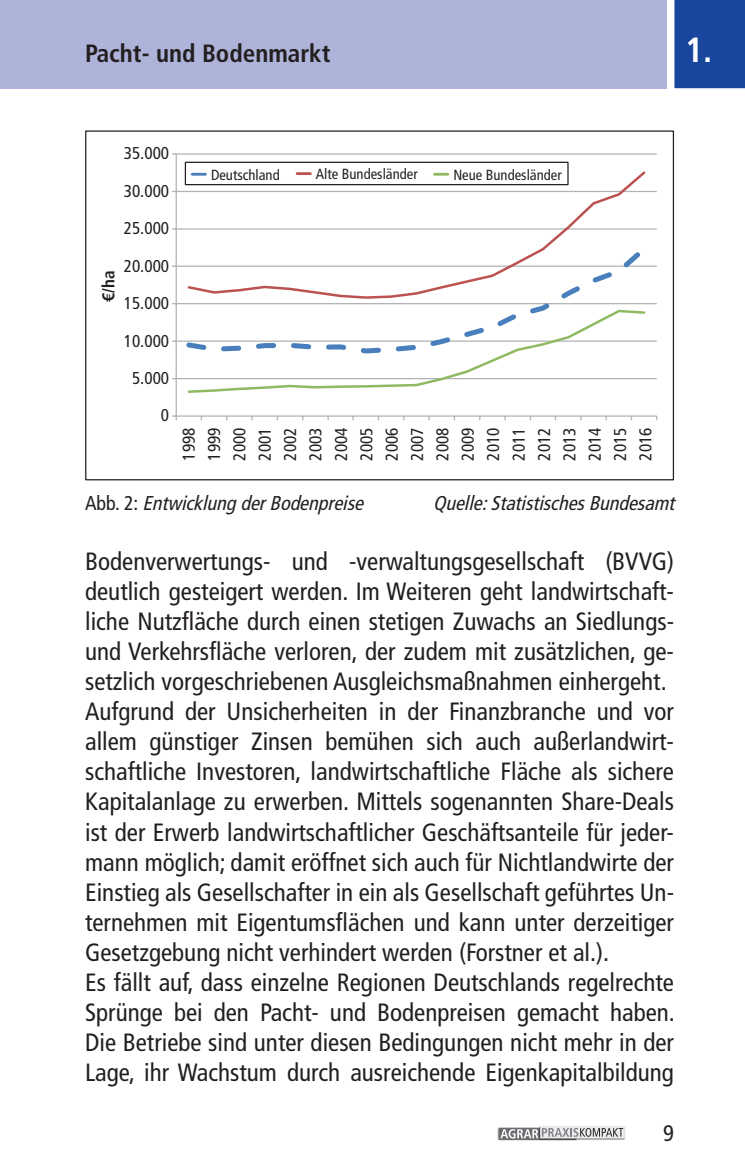
<style>
.page{position:relative;width:745px;height:1170px;background:#fff}
.page>*{position:absolute;margin:0;border:0;box-sizing:border-box;transform-origin:0 0}
.t1{font:700 condensed 35px "Frutiger LT Std";color:#fff}
.t2{font:condensed 25px/30px "Frutiger LT Std";color:#231f20}
.t3{font:700 condensed 25px "Frutiger LT Std";color:#231f20}
.t4{font:condensed 22.5px "Frutiger LT Std";color:#231f20}
.t5{font:italic condensed 20px "Frutiger LT Std";color:#231f20}
.t6{font:condensed 17.25px/25.2px "Frutiger LT Std";color:#231f20;text-align:right}
.t7{font:700 condensed 17.25px "Frutiger LT Std";color:#231f20}
.t8{font:condensed 14.75px "Frutiger LT Std";color:#231f20}
.s1{font-style:normal}
</style>
<div class="page">
<div style="left:0;top:0;width:744px;height:88px;background:#aeb3d9"></div>
<svg style="left:662px;top:0;width:82px;height:89px;background:#375eaa"></svg>
<img style="left:497px;top:1128px;width:41px;height:12px">
<div style="left:498px;top:1127px;width:78px;height:12px;background:#6c6d70"></div>
<img style="left:538px;top:1126px;width:87px;height:14px">
<div style="left:539px;top:1125px;width:85px;height:13px;background:#e7e7e8"></div>
<svg style="left:500px;top:1127px;width:122px;height:11px"></svg>
<hr style="left:176px;top:153px;width:480px;height:1px;background:#b2b3b7">
<hr style="left:176px;top:191px;width:480px;height:1px;background:#b2b3b7">
<hr style="left:176px;top:228px;width:480px;height:1px;background:#b2b3b7">
<hr style="left:176px;top:265px;width:480px;height:2px;background:#b2b3b7">
<hr style="left:176px;top:303px;width:480px;height:1px;background:#b2b3b7">
<hr style="left:176px;top:340px;width:480px;height:2px;background:#b2b3b7">
<hr style="left:176px;top:378px;width:480px;height:1px;background:#b2b3b7">
<hr style="left:175px;top:154px;width:2px;height:262px;background:#b2b3b7">
<hr style="left:176px;top:415px;width:480px;height:1px;background:#b2b3b7">
<svg style="left:172px;top:415px;width:5px;height:5px"></svg>
<svg style="left:186px;top:303px;width:454px;height:4px"></svg>
<svg style="left:186px;top:169px;width:461px;height:130px"></svg>
<svg style="left:186px;top:307px;width:460px;height:86px"></svg>
<div style="left:185px;top:162px;width:382px;height:23px;background:#fff"></div>
<div style="left:185px;top:162px;width:383px;height:23px;border:1px solid #231f20"></div>
<svg style="left:192px;top:173px;width:13px;height:3px"></svg>
<svg style="left:297px;top:172px;width:13px;height:3px"></svg>
<svg style="left:434px;top:173px;width:13px;height:3px"></svg>
<p class="t3" style="left:85px;top:39px;width:247px">Pacht- und Bodenmarkt</p>
<h1 class="t1" style="left:684px;top:29px;width:29px">1.</h1>
<p class="t7" style="left:98px;top:301px;width:33px;rotate:-90deg">€/ha</p>
<p class="t6" style="left:124px;top:134px;width:47px;line-height:37.5px">35.000<br>30.000<br>25.000<br>20.000<br>15.000<br>10.000<br>5.000<br>0</p>
<p class="t8" style="left:211px;top:166px;width:70px">Deutschland</p>
<p class="t8" style="left:316px;top:165px;width:103px">Alte Bundesländer</p>
<p class="t8" style="left:453px;top:166px;width:110px">Neue Bundesländer</p>
<p class="t6" style="left:176px;top:460px;width:34px;text-align:justify;rotate:-90deg">1998<br>1999<br>2000<br>2001<br>2002<br>2003<br>2004<br>2005<br>2006<br>2007<br>2008<br>2009<br>2010<br>2011<br>2012<br>2013<br>2014<br>2015<br>2016</p>
<p class="t5" style="left:85px;top:491px;width:285px"><span class="s1">A b b . 2 :</span> EntwicklungderBodenpreise</p>
<p class="t5" style="left:433px;top:491px;width:248px">Quelle:StatistischesBundesamt</p>
<p class="t2" style="left:85px;top:547px;width:591px">Bodenverwertungs- und -verwaltungsgesellschaft (BVVG) deutlich gesteigert werden. Im Weiteren geht landwirtschaft&shy;liche Nutzfläche durch einen stetigen Zuwachs an Siedlungs&shy;und Verkehrsfläche verloren, der zudem mit zusätzlichen, ge&shy;setzlich vorgeschriebenen Ausgleichsmaßnahmen einhergeht.<br>Aufgrund der Unsicherheiten in der Finanzbranche und vor allem günstiger Zinsen bemühen sich auch außerlandwirt&shy;schaftliche Investoren, landwirtschaftliche Fläche als sichere Kapitalanlage zu erwerben. Mittels sogenannten Share-Deals ist der Erwerb landwirtschaftlicher Geschäftsanteile für jeder&shy;mann möglich; damit eröffnet sich auch für Nichtlandwirte der Einstieg als Gesellschafter in ein als Gesellschaft geführtes Un&shy;ternehmen mit Eigentumsflächen und kann unter derzeitiger Gesetzgebung nicht verhindert werden (Forstner et al.).<br>Es fällt auf, dass einzelne Regionen Deutschlands regelrechte Sprünge bei den Pacht- und Bodenpreisen gemacht haben.<br>Die Betriebe sind unter diesen Bedingungen nicht mehr in der Lage, ihr Wachstum durch ausreichende Eigenkapitalbildung</p>
<p class="t4" style="left:662px;top:1119px;width:12px">9</p>
</div>
